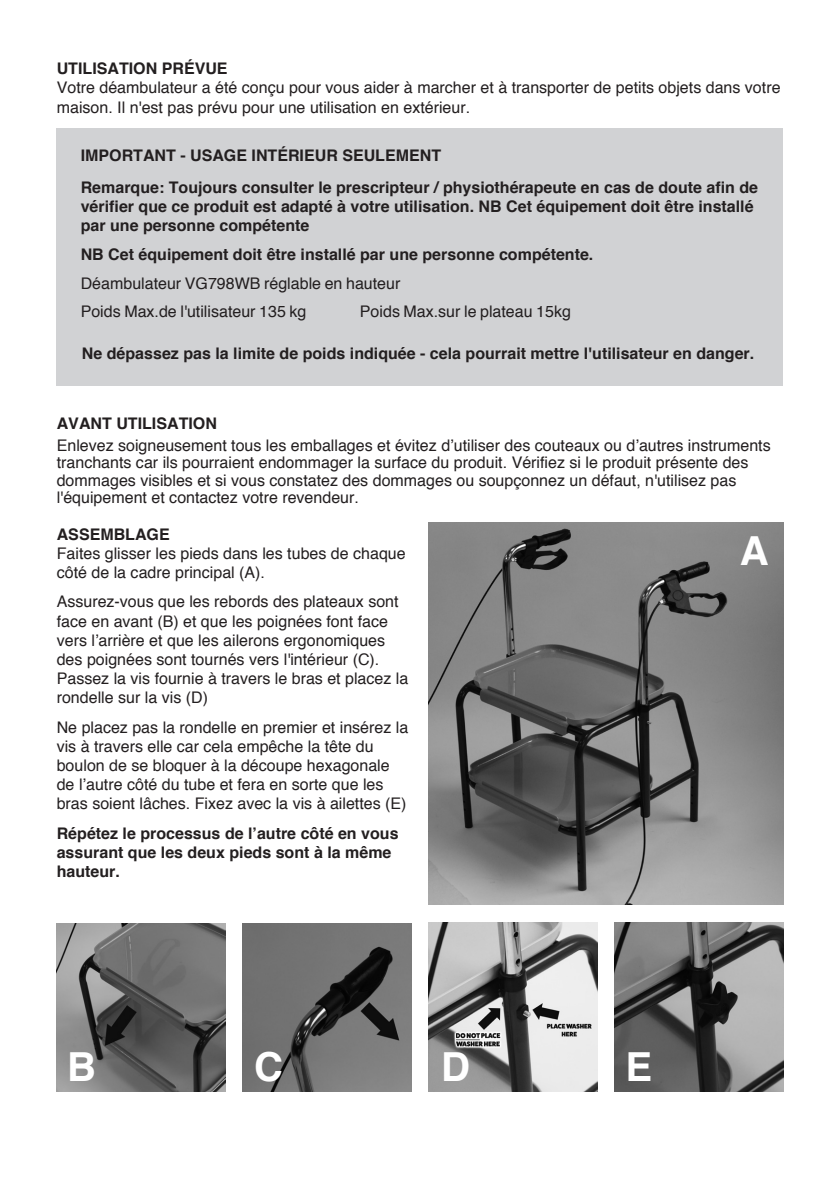
<style>
.page{position:relative;width:840px;height:1191px;background:#fff}
.page>*{position:absolute;margin:0;border:0;box-sizing:border-box;transform-origin:0 0}
.t1{font:700 40px "Helvetica";color:#fff}
.t2{font:16px/19.2px "Helvetica";color:#231f20}
.t3{font:700 16px/19.2px "Helvetica";color:#231f20}
.s1{font-weight:700}
</style>
<div class="page">
<div style="left:57px;top:128px;width:725px;height:258px;background:#d1d2d4"></div>
<img style="left:428px;top:522px;width:354px;height:382px">
<img style="left:242px;top:923px;width:169px;height:168px">
<img style="left:614px;top:922px;width:168px;height:169px">
<img style="left:57px;top:923px;width:168px;height:168px">
<img style="left:428px;top:922px;width:169px;height:169px">
<p class="t2" style="left:57px;top:59px;width:725px"><span class="s1">UTILISATION PRÉVUE<br></span>Votre déambulateur a été conçu pour vous aider à marcher et à transporter de petits objets dans votre maison. Il n'est pas prévu pour une utilisation en extérieur.</p>
<p class="t3" style="left:81px;top:140px;width:678px;line-height:31.6px">IMPORTANT - USAGE INTÉRIEUR SEULEMENT<br>Remarque: Toujours consulter le prescripteur / physiothérapeute en cas de doute afin de</p>
<p class="t3" style="left:81px;top:197px;width:674px">vérifier que ce produit est adapté à votre utilisation. NB Cet équipement doit être installé par une personne compétente</p>
<p class="t2" style="left:81px;top:240px;width:514px;line-height:28.8px"><span class="s1">NB Cet équipement doit être installé par une personne compétente.<br></span>Déambulateur VG798WB réglable en hauteur<br>Poids Max.de l'utilisateur 135 kg</p>
<p class="t2" style="left:360px;top:303px;width:212px">Poids Max.sur le plateau 15kg</p>
<p class="t3" style="left:82px;top:344px;width:673px">Ne dépassez pas la limite de poids indiquée - cela pourrait mettre l'utilisateur en danger.</p>
<p class="t2" style="left:57px;top:413px;width:715px;line-height:21.8px"><span class="s1">AVANT UTILISATION<br></span>Enlevez soigneusement tous les emballages et évitez d’utiliser des couteaux ou d’autres instruments</p>
<p class="t2" style="left:57px;top:454px;width:692px;line-height:17.4px">tranchants car ils pourraient endommager la surface du produit. Vérifiez si le produit présente des dommages visibles et si vous constatez des dommages ou soupçonnez un défaut, n'utilisez pas l'équipement et contactez votre revendeur.</p>
<p class="t2" style="left:57px;top:525px;width:350px"><span class="s1">ASSEMBLAGE<br></span>Faites glisser les pieds dans les tubes de chaque côté de la cadre principal (A).</p>
<p class="t2" style="left:57px;top:592px;width:353px">Assurez-vous que les rebords des plateaux sont face en avant (B) et que les poignées font face vers l’arrière et que les ailerons ergonomiques des poignées sont tournés vers l'intérieur (C).<br>Passez la vis fournie à travers le bras et placez la rondelle sur la vis (D)</p>
<p class="t2" style="left:57px;top:718px;width:353px">Ne placez pas la rondelle en premier et insérez la vis à travers elle car cela empêche la tête du boulon de se bloquer à la découpe hexagonale de l’autre côté du tube et fera en sorte que les bras soient lâches. Fixez avec la vis à ailettes (E)</p>
<p class="t3" style="left:57px;top:823px;width:343px">Répétez le processus de l’autre côté en vous assurant que les deux pieds sont à la même hauteur.</p>
<p class="t1" style="left:739px;top:518px;width:30px">A</p>
<p class="t1" style="left:67px;top:1034px;width:30px">B</p>
<p class="t1" style="left:254px;top:1034px;width:30px">C</p>
<p class="t1" style="left:441px;top:1034px;width:30px">D</p>
<p class="t1" style="left:625px;top:1034px;width:28px">E</p>
</div>
